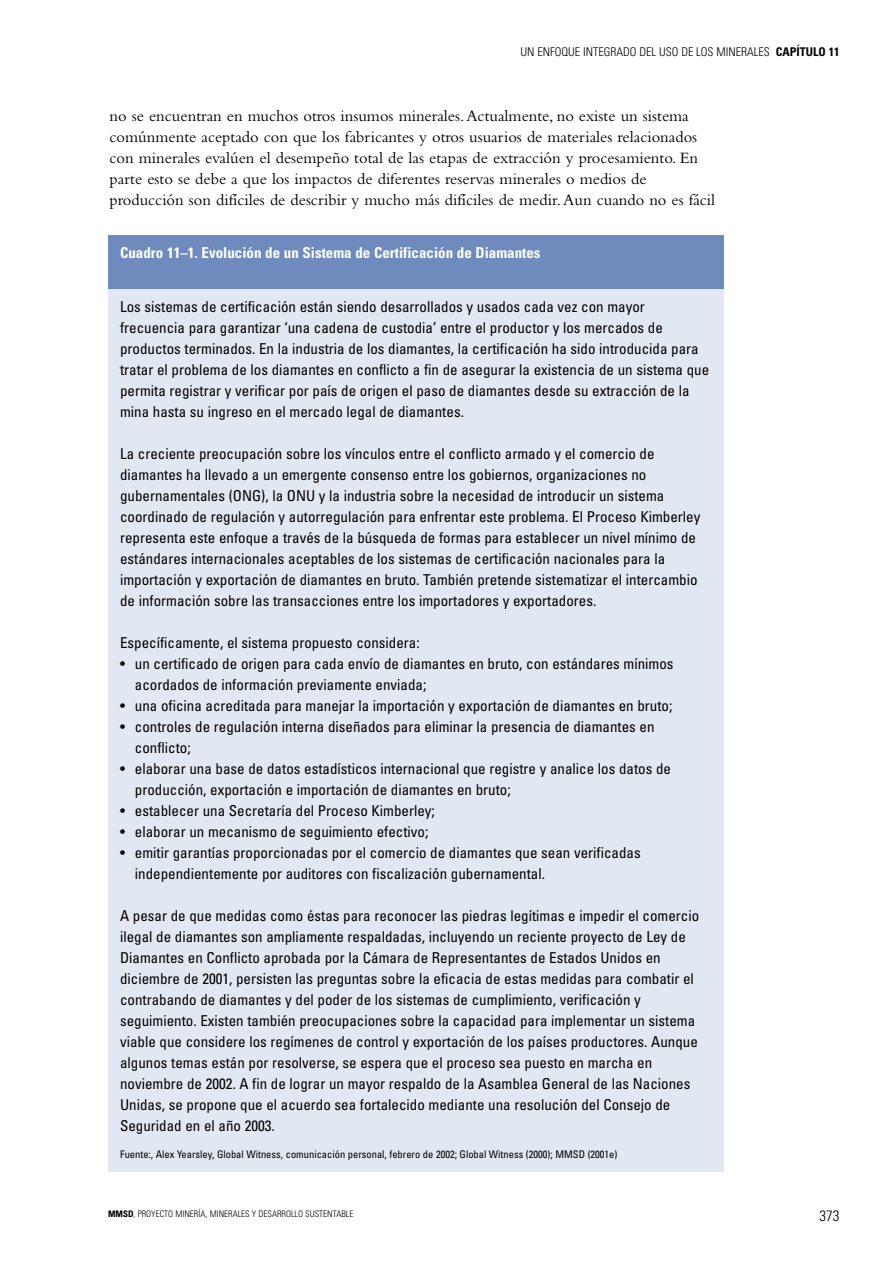
<style>
.page{position:relative;width:893px;height:1262px;background:#fff}
.page>*{position:absolute;margin:0;border:0;box-sizing:border-box;transform-origin:0 0}
.t1{font:16.5px/21px "Bembo";color:#000}
.t2{font:condensed 15px/21px "Univers";color:#000}
.t3{font:700 condensed 15px "Univers";color:#fff}
.t4{font:300 condensed 15px "Univers";color:#000}
.t5{font:300 condensed 12px "Univers";color:#000}
.t6{font:condensed 10.5px "Univers";color:#000}
.t7{font:300 condensed 9px "Univers";color:#000}
.s1{font-weight:700}
</style>
<div class="page">
<div style="left:108px;top:289px;width:616px;height:883px;background:#e2e8f2"></div>
<div style="left:108px;top:235px;width:616px;height:54px;background:#6f8bbd"></div>
<p class="t5" style="left:520px;top:47px;width:320px">UN ENFOQUE INTEGRADO DEL USO DE LOS MINERALES <span class="s1">CAPÍTULO 11</span></p>
<p class="t1" style="left:110px;top:106px;width:607px">no se encuentran en muchos otros insumos minerales.Actualmente, no existe un sistema comúnmente aceptado con que los fabricantes y otros usuarios de materiales relacionados con minerales evalúen el desempeño total de las etapas de extracción y procesamiento. En parte esto se debe a que los impactos de diferentes reservas minerales o medios de producción son difíciles de describir y mucho más difíciles de medir.Aun cuando no es fácil</p>
<p class="t3" style="left:120px;top:247px;width:422px">Cuadro 11–1. Evolución de un Sistema de Certificación de Diamantes</p>
<p class="t2" style="left:120px;top:297px;width:590px">Los sistemas de certificación están siendo desarrollados y usados cada vez con mayor frecuencia para garantizar ‘una cadena de custodia’ entre el productor y los mercados de productos terminados. En la industria de los diamantes, la certificación ha sido introducida para tratar el problema de los diamantes en conflicto a fin de asegurar la existencia de un sistema que permita registrar y verificar por país de origen el paso de diamantes desde su extracción de la mina hasta su ingreso en el mercado legal de diamantes.</p>
<p class="t2" style="left:120px;top:444px;width:582px">La creciente preocupación sobre los vínculos entre el conflicto armado y el comercio de diamantes ha llevado a un emergente consenso entre los gobiernos, organizaciones no gubernamentales (ONG), la ONU y la industria sobre la necesidad de introducir un sistema coordinado de regulación y autorregulación para enfrentar este problema. El Proceso Kimberley representa este enfoque a través de la búsqueda de formas para establecer un nivel mínimo de estándares internacionales aceptables de los sistemas de certificación nacionales para la importación y exportación de diamantes en bruto. También pretende sistematizar el intercambio de información sobre las transacciones entre los importadores y exportadores.</p>
<p class="t2" style="left:120px;top:633px;width:301px">Específicamente, el sistema propuesto considera:</p>
<p class="t2" style="left:135px;top:654px;width:540px;text-indent:-15px">• un certificado de origen para cada envío de diamantes en bruto, con estándares mínimos acordados de información previamente enviada;</p>
<p class="t2" style="left:120px;top:696px;width:554px">• una oficina acreditada para manejar la importación y exportación de diamantes en bruto;</p>
<p class="t2" style="left:135px;top:717px;width:521px;text-indent:-15px">• controles de regulación interna diseñados para eliminar la presencia de diamantes en conflicto;</p>
<p class="t2" style="left:135px;top:759px;width:537px;text-indent:-15px">• elaborar una base de datos estadísticos internacional que registre y analice los datos de producción, exportación e importación de diamantes en bruto;</p>
<p class="t2" style="left:120px;top:801px;width:316px">• establecer una Secretaría del Proceso Kimberley;</p>
<p class="t2" style="left:120px;top:822px;width:310px">• elaborar un mecanismo de seguimiento efectivo;</p>
<p class="t2" style="left:135px;top:843px;width:507px;text-indent:-15px">• emitir garantías proporcionadas por el comercio de diamantes que sean verificadas independientemente por auditores con fiscalización gubernamental.</p>
<p class="t2" style="left:120px;top:906px;width:580px">A pesar de que medidas como éstas para reconocer las piedras legítimas e impedir el comercio ilegal de diamantes son ampliamente respaldadas, incluyendo un reciente proyecto de Ley de Diamantes en Conflicto aprobada por la Cámara de Representantes de Estados Unidos en diciembre de 2001, persisten las preguntas sobre la eficacia de estas medidas para combatir el contrabando de diamantes y del poder de los sistemas de cumplimiento, verificación y seguimiento. Existen también preocupaciones sobre la capacidad para implementar un sistema viable que considere los regímenes de control y exportación de los países productores. Aunque algunos temas están por resolverse, se espera que el proceso sea puesto en marcha en noviembre de 2002. A fin de lograr un mayor respaldo de la Asamblea General de las Naciones Unidas, se propone que el acuerdo sea fortalecido mediante una resolución del Consejo de Seguridad en el año 2003.</p>
<p class="t6" style="left:120px;top:1150px;width:499px">Fuente:, Alex Yearsley, Global Witness, comunicación personal, febrero de 2002; Global Witness (2000); MMSD (2001e)</p>
<p class="t7" style="left:108px;top:1210px;width:247px"><span class="s1">MMSD</span>, PROYECTO MINERÍA, MINERALES Y DESARROLLO SUSTENTABLE</p>
<p class="t4" style="left:819px;top:1210px;width:21px">373</p>
</div>
